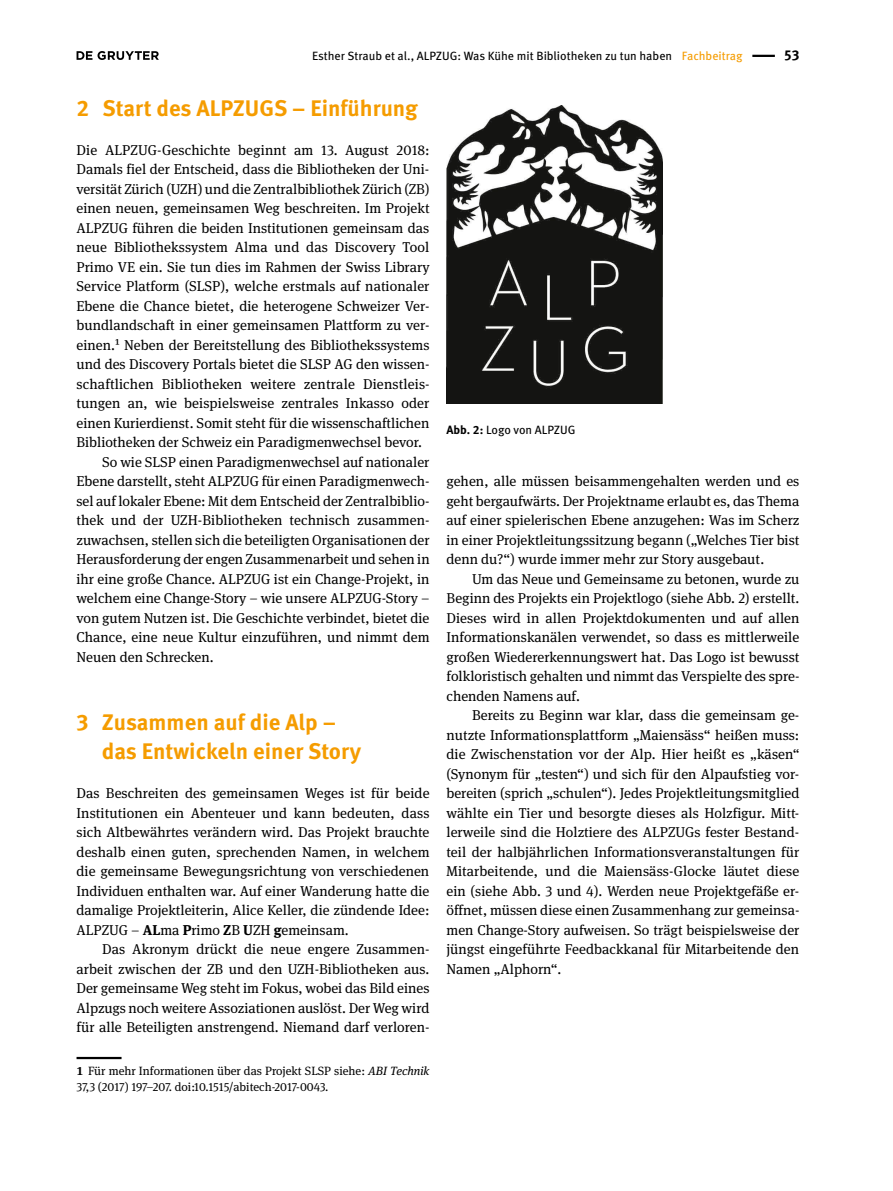
<style>
.page{position:relative;width:893px;height:1191px;background:#fff}
.page>*{position:absolute;margin:0;border:0;box-sizing:border-box;transform-origin:0 0}
.t1{font:700 22.5px/29.2px "DG Meta Science";color:#f59c00}
.t2{font:14.25px/19.5px "DG Meta Serif Science";color:#000;text-align:justify}
.t3{font:700 14.25px "DG Meta Science";color:#000}
.t4{font:12px/16.5px "DG Meta Serif Science";color:#000}
.t5{font:12px "DG Meta Science";color:#000}
.s1{color:#f59c00}
.s2{font-weight:700}
.s3{font-style:italic}
</style>
<div class="page">
<svg style="left:77px;top:51px;width:82px;height:9px"></svg>
<hr style="left:752px;top:55px;width:23px;height:2px;background:#000">
<hr style="left:77px;top:1057px;width:45px;height:2px;background:#000">
<img style="left:446px;top:106px;width:217px;height:298px">
<p class="t5" style="left:312px;top:47px;width:432px">Esther Straub et al., ALPZUG: Was Kühe mit Bibliotheken zu tun haben <span class="s1">Fachbeitrag</span></p>
<p class="t3" style="left:785px;top:44px;width:16px">53</p>
<h1 class="t1" style="left:77px;top:92px;width:343px">2 Start des ALPZUGS – Einführung</h1>
<p class="t2" style="left:77px;top:140px;width:354px">Die ALPZUG-Geschichte beginnt am 13. August 2018:</p>
<p class="t2" style="left:77px;top:159px;width:354px">Damals fiel der Entscheid, dass die Bibliotheken der Uni-</p>
<p class="t2" style="left:77px;top:179px;width:354px">versität Zürich (UZH) und die Zentralbibliothek Zürich (ZB)</p>
<p class="t2" style="left:77px;top:198px;width:355px">einen neuen, gemeinsamen Weg beschreiten. Im Projekt</p>
<p class="t2" style="left:77px;top:218px;width:354px">ALPZUG führen die beiden Institutionen gemeinsam das</p>
<p class="t2" style="left:77px;top:237px;width:354px">neue Bibliothekssystem Alma und das Discovery Tool</p>
<p class="t2" style="left:77px;top:257px;width:355px">Primo VE ein. Sie tun dies im Rahmen der Swiss Library</p>
<p class="t2" style="left:77px;top:276px;width:354px">Service Platform (SLSP), welche erstmals auf nationaler</p>
<p class="t2" style="left:77px;top:296px;width:354px">Ebene die Chance bietet, die heterogene Schweizer Ver-</p>
<p class="t2" style="left:77px;top:315px;width:354px">bundlandschaft in einer gemeinsamen Plattform zu ver-</p>
<p class="t2" style="left:77px;top:335px;width:355px">einen.1 Neben der Bereitstellung des Bibliothekssystems</p>
<p class="t2" style="left:77px;top:354px;width:354px">und des Discovery Portals bietet die SLSP AG den wissen-</p>
<p class="t2" style="left:77px;top:374px;width:354px">schaftlichen Bibliotheken weitere zentrale Dienstleis-</p>
<p class="t2" style="left:77px;top:393px;width:354px">tungen an, wie beispielsweise zentrales Inkasso oder</p>
<p class="t2" style="left:77px;top:413px;width:354px">einen Kurierdienst. Somit steht für die wissenschaftlichen</p>
<p class="t2" style="left:77px;top:432px;width:347px">Bibliotheken der Schweiz ein Paradigmenwechsel bevor.</p>
<p class="t2" style="left:102px;top:452px;width:329px">So wie SLSP einen Paradigmenwechsel auf nationaler</p>
<p class="t2" style="left:77px;top:471px;width:355px">Ebene darstellt, steht ALPZUG für einen Paradigmenwech-</p>
<p class="t2" style="left:77px;top:491px;width:354px">sel auf lokaler Ebene: Mit dem Entscheid der Zentralbiblio-</p>
<p class="t2" style="left:77px;top:510px;width:355px">thek und der UZH-Bibliotheken technisch zusammen-</p>
<p class="t2" style="left:77px;top:530px;width:355px">zuwachsen, stellen sich die beteiligten Organisationen der</p>
<p class="t2" style="left:77px;top:549px;width:355px">Herausforderung der engen Zusammenarbeit und sehen in</p>
<p class="t2" style="left:77px;top:569px;width:354px">ihr eine große Chance. ALPZUG ist ein Change-Projekt, in</p>
<p class="t2" style="left:77px;top:588px;width:354px">welchem eine Change-Story – wie unsere ALPZUG-Story –</p>
<p class="t2" style="left:77px;top:608px;width:354px">von gutem Nutzen ist. Die Geschichte verbindet, bietet die</p>
<p class="t2" style="left:77px;top:627px;width:355px">Chance, eine neue Kultur einzuführen, und nimmt dem</p>
<p class="t2" style="left:77px;top:646px;width:139px">Neuen den Schrecken.</p>
<p class="t5" style="left:446px;top:420px;width:130px"><span class="s2">Abb. 2:</span> Logo von ALPZUG</p>
<p class="t2" style="left:446px;top:471px;width:354px">gehen, alle müssen beisammengehalten werden und es geht bergaufwärts. Der Projektname erlaubt es, das Thema auf einer spielerischen Ebene anzugehen: Was im Scherz in einer Projektleitungssitzung begann („Welches Tier bist denn du?“) wurde immer mehr zur Story ausgebaut.</p>
<p class="t2" style="left:446px;top:569px;width:355px;text-indent:26px">Um das Neue und Gemeinsame zu betonen, wurde zu Beginn des Projekts ein Projektlogo (siehe Abb. 2) erstellt.<br>Dieses wird in allen Projektdokumenten und auf allen Informationskanälen verwendet, so dass es mittlerweile großen Wiedererkennungswert hat. Das Logo ist bewusst folkloristisch gehalten und nimmt das Verspielte des spre&shy;chenden Namens auf.</p>
<p class="t2" style="left:446px;top:705px;width:354px;text-indent:26px">Bereits zu Beginn war klar, dass die gemeinsam ge&shy;nutzte Informationsplattform „Maiensäss“ heißen muss: die Zwischenstation vor der Alp. Hier heißt es „käsen“ (Synonym für „testen“) und sich für den Alpaufstieg vor&shy;bereiten (sprich „schulen“). Jedes Projektleitungsmitglied wählte ein Tier und besorgte dieses als Holzfigur. Mitt&shy;lerweile sind die Holztiere des ALPZUGs fester Bestand&shy;teil der halbjährlichen Informationsveranstaltungen für Mitarbeitende, und die Maiensäss-Glocke läutet diese ein (siehe Abb. 3 und 4). Werden neue Projektgefäße er&shy;öffnet, müssen diese einen Zusammenhang zur gemeinsa&shy;men Change-Story aufweisen. So trägt beispielsweise der jüngst eingeführte Feedbackkanal für Mitarbeitende den Namen „Alphorn“.</p>
<h1 class="t1" style="left:102px;top:707px;width:261px;text-indent:-25px">3 Zusammen auf die Alp – das Entwickeln einer Story</h1>
<p class="t2" style="left:77px;top:783px;width:355px">Das Beschreiten des gemeinsamen Weges ist für beide Institutionen ein Abenteuer und kann bedeuten, dass sich Altbewährtes verändern wird. Das Projekt brauchte deshalb einen guten, sprechenden Namen, in welchem die gemeinsame Bewegungsrichtung von verschiedenen Individuen enthalten war. Auf einer Wanderung hatte die damalige Projektleiterin, Alice Keller, die zündende Idee:<br>ALPZUG – <span class="s2">AL</span>ma <span class="s2">P</span>rimo <span class="s2">Z</span>B <span class="s2">U</span>ZH <span class="s2">g</span>emeinsam.</p>
<p class="t2" style="left:77px;top:939px;width:355px;text-indent:26px">Das Akronym drückt die neue engere Zusammen&shy;arbeit zwischen der ZB und den UZH-Bibliotheken aus.<br>Der gemeinsame Weg steht im Fokus, wobei das Bild eines Alpzugs noch weitere Assoziationen auslöst. Der Weg wird für alle Beteiligten anstrengend. Niemand darf verloren-</p>
<p class="t4" style="left:77px;top:1061px;width:354px"><span class="s2">1</span> Für mehr Informationen über das Projekt SLSP siehe: <span class="s3">ABI Technik<br></span>37,3 (2017) 197–207. doi:10.1515/abitech-2017-0043.</p>
</div>
